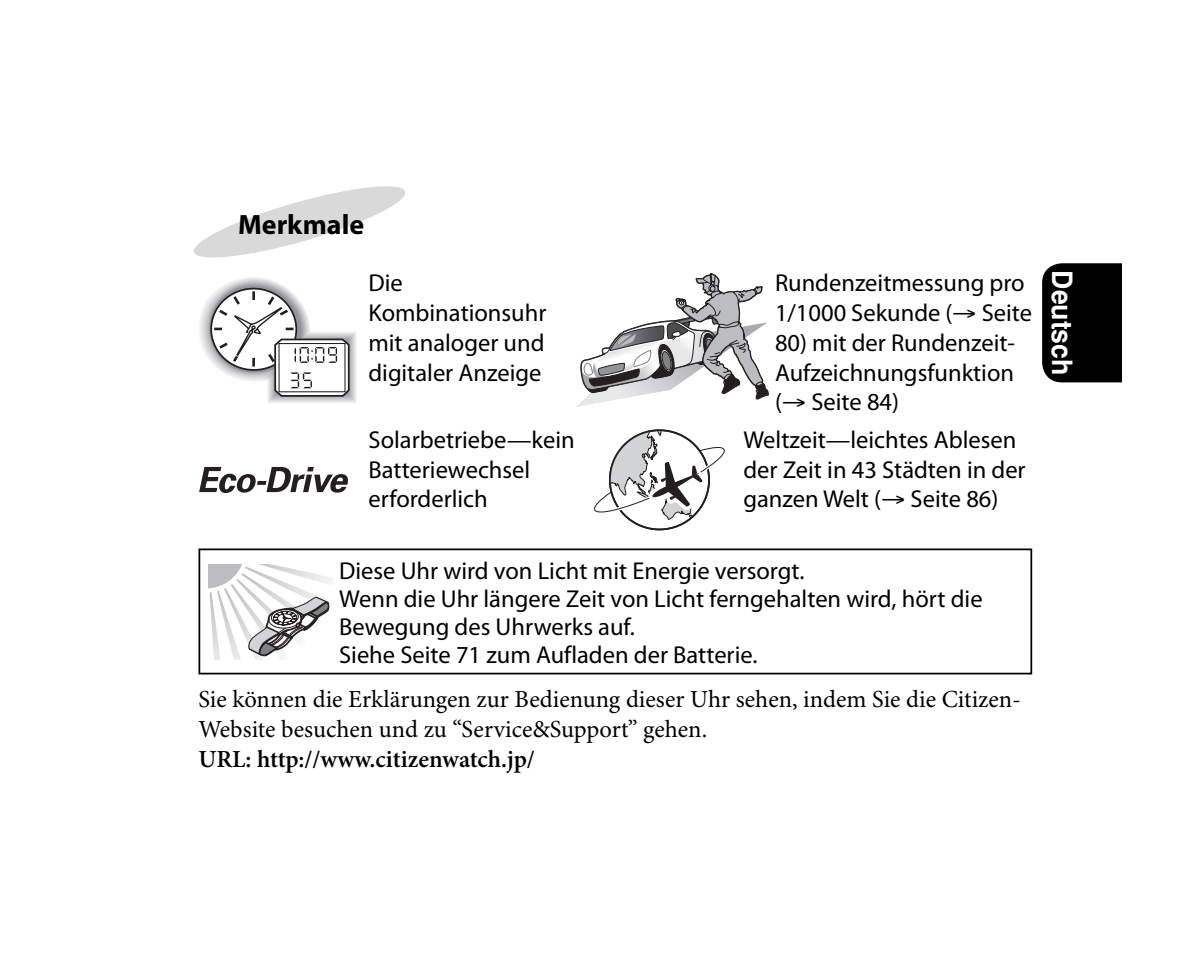
<style>
.page{position:relative;width:1191px;height:963px;background:#fff}
.page>*{position:absolute;margin:0;border:0;box-sizing:border-box;transform-origin:0 0}
.t1{font:700 28px "Myriad Pro";color:#000}
.t2{font:700 28px "Helvetica";color:#fff;scale:.95 1}
.t3{font:24.5px/29.8px "Myriad Pro";color:#000}
.t4{font:24.5px/29.8px "Minion Pro";color:#000}
.t5{font:600 24.5px "Minion Pro";color:#000}
</style>
<div class="page">
<div style="left:1042px;top:263px;width:79px;height:119px;background:#000"></div>
<div style="left:198px;top:548px;width:834px;height:126px;border:2px solid #000"></div>
<svg style="left:194px;top:186px;width:211px;height:72px"></svg>
<svg style="left:199px;top:277px;width:157px;height:126px"></svg>
<svg style="left:576px;top:273px;width:193px;height:256px"></svg>
<svg style="left:199px;top:467px;width:149px;height:26px"></svg>
<svg style="left:208px;top:564px;width:126px;height:111px"></svg>
<p class="t1" style="left:238px;top:214px;width:127px">Merkmale</p>
<p class="t3" style="left:368px;top:270px;width:179px">Die<br>Kombinationsuhr mit analoger und digitaler Anzeige</p>
<p class="t3" style="left:775px;top:270px;width:259px">Rundenzeitmessung pro<br>1/1000 Sekunde (→ Seite</p>
<p class="t3" style="left:775px;top:330px;width:241px;text-align:justify">80) mit der Rundenzeit-Aufzeichnungsfunktion (→ Seite 84)</p>
<p class="t3" style="left:368px;top:427px;width:208px">Solarbetriebe—kein<br>Batteriewechsel erforderlich</p>
<p class="t3" style="left:743px;top:427px;width:284px">Weltzeit—leichtes Ablesen der Zeit in 43 Städten in der ganzen Welt (→ Seite 86)</p>
<p class="t3" style="left:339px;top:558px;width:645px;line-height:28px">Diese Uhr wird von Licht mit Energie versorgt.<br>Wenn die Uhr längere Zeit von Licht ferngehalten wird, hört die Bewegung des Uhrwerks auf.<br>Siehe Seite 71 zum Aufladen der Batterie.</p>
<p class="t4" style="left:198px;top:686px;width:824px">Sie können die Erklärungen zur Bedienung dieser Uhr sehen, indem Sie die Citizen-<br>Website besuchen und zu “Service&amp;Support” gehen.</p>
<p class="t5" style="left:198px;top:749px;width:338px">URL: http://www.citizenwatch.jp/</p>
<p class="t2" style="left:1072px;top:270px;width:112px;rotate:90deg">Deutsch</p>
</div>
